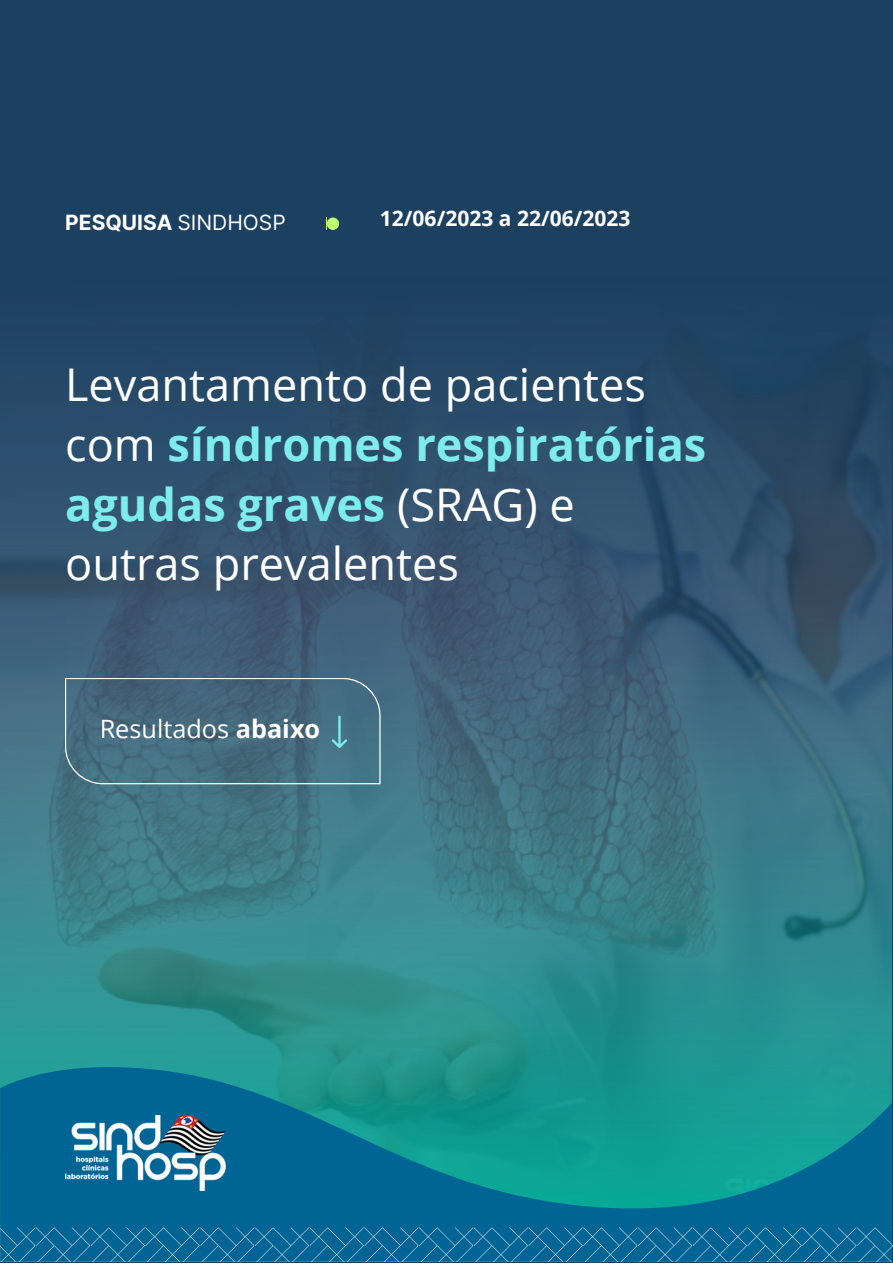
<style>
.page{position:relative;width:893px;height:1264px;background:#fff}
.page>*{position:absolute;margin:0;border:0;box-sizing:border-box;transform-origin:0 0}
.t1{font:700 45px/59.6px "Open Sans";color:#7eecef}
.t2{font:45px "Open Sans";color:#fff}
.t3{font:25.2px "Open Sans";color:#fff}
.t4{font:700 21px "Noto Sans";color:#fff}
.t5{font:700 21px "Inter";color:#fff}
.s1{font-weight:400}
.s2{font-weight:400;color:#fff}
.s3{font-weight:700}
</style>
<div class="page">
<img style="left:0;top:0;width:891px;height:611px">
<img style="left:0;top:611px;width:891px;height:441px">
<svg style="left:65px;top:678px;width:315px;height:106px"></svg>
<svg style="left:0;top:1052px;width:892px;height:175px"></svg>
<svg style="left:0;top:1227px;width:892px;height:35px"></svg>
<img style="left:65px;top:1115px;width:162px;height:75px">
<div style="left:327px;top:217px;width:12px;height:13px;background:#c1ff72"></div>
<p class="t5" style="left:65px;top:210px;width:222px">PESQUISA <span class="s1">SINDHOSP</span></p>
<p class="t4" style="left:380px;top:204px;width:252px">12/06/2023 a 22/06/2023</p>
<p class="t1" style="left:65px;top:354px;width:642px"><span class="s2">Levantamento de pacientes com</span> síndromes respiratórias agudas graves <span class="s2">(SRAG) e</span></p>
<p class="t2" style="left:65px;top:532px;width:395px">outras prevalentes</p>
<p class="t3" style="left:100px;top:711px;width:222px">Resultados <span class="s3">abaixo</span></p>
</div>
